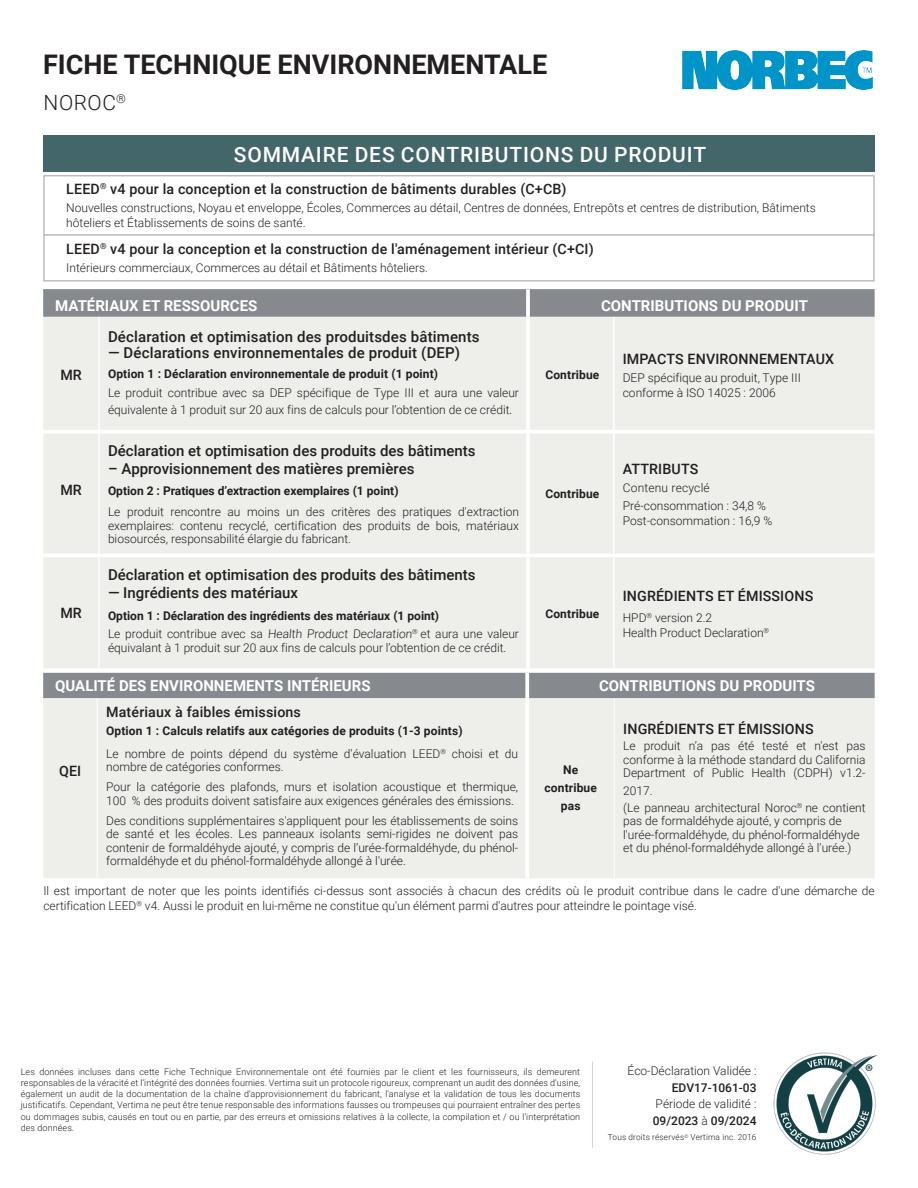
<style>
.page{position:relative;width:918px;height:1188px;background:#fff}
.page>*{position:absolute;margin:0;border:0;box-sizing:border-box;transform-origin:0 0}
.t1{font:700 27px "Roboto";color:#231f20}
.t2{font:500 21px "Roboto";letter-spacing:.04em;color:#fff}
.t3{font:300 21px "Roboto";letter-spacing:.025em;color:#231f20}
.t4{font:500 15px "Roboto";color:#231f20}
.t5{font:700 15px "Roboto";color:#fff}
.t6{font:500 14.25px "Roboto";letter-spacing:.01em;color:#231f20}
.t7{font:300 12px/13.5px "Roboto";color:#231f20}
.t8{font:700 12px/18px "Roboto";letter-spacing:.01em;color:#231f20}
.t9{font:500 12px "Roboto";color:#231f20}
.t10{font:300 9px/11.2px "Roboto";letter-spacing:.01em;color:#231f20;text-align:justify}
.t11{font:300 8.25px "Roboto";letter-spacing:.02em;color:#231f20}
.s1{font-weight:700}
.s2{font-weight:300}
.s3{font-weight:500}
</style>
<div class="page">
<img style="left:773px;top:1052px;width:104px;height:103px">
<div style="left:43px;top:175px;width:832px;height:61px;border:2px solid #bcbdc0"></div>
<div style="left:43px;top:234px;width:832px;height:48px;border:2px solid #bcbdc0"></div>
<div style="left:43px;top:135px;width:832px;height:37px;background:#43666a"></div>
<hr style="left:592px;top:1062px;width:1px;height:86px;background:#d1d2d4">
<svg style="left:43px;top:289px;width:832px;height:28px;background:#878b8f"></svg>
<div style="left:43px;top:317px;width:832px;height:351px;background:#eeeeeb"></div>
<hr style="left:98px;top:317px;width:2px;height:113px;background:#fff">
<hr style="left:98px;top:434px;width:2px;height:120px;background:#fff">
<hr style="left:98px;top:557px;width:2px;height:111px;background:#fff">
<hr style="left:613px;top:317px;width:2px;height:113px;background:#fff">
<hr style="left:613px;top:434px;width:2px;height:120px;background:#fff">
<hr style="left:613px;top:557px;width:2px;height:111px;background:#fff">
<svg style="left:526px;top:289px;width:4px;height:28px"></svg>
<hr style="left:526px;top:317px;width:4px;height:113px;background:#fff">
<hr style="left:526px;top:434px;width:4px;height:120px;background:#fff">
<hr style="left:526px;top:557px;width:4px;height:111px;background:#fff">
<hr style="left:43px;top:430px;width:56px;height:4px;background:#fff">
<hr style="left:99px;top:430px;width:429px;height:4px;background:#fff">
<hr style="left:528px;top:430px;width:86px;height:4px;background:#fff">
<hr style="left:614px;top:430px;width:261px;height:4px;background:#fff">
<hr style="left:43px;top:554px;width:56px;height:3px;background:#fff">
<hr style="left:99px;top:554px;width:429px;height:3px;background:#fff">
<hr style="left:528px;top:554px;width:86px;height:3px;background:#fff">
<hr style="left:614px;top:554px;width:261px;height:3px;background:#fff">
<div style="left:43px;top:673px;width:832px;height:25px;background:#868a8e"></div>
<div style="left:43px;top:698px;width:832px;height:180px;background:#eeeeeb"></div>
<hr style="left:97px;top:698px;width:1px;height:180px;background:#fff">
<hr style="left:614px;top:698px;width:1px;height:180px;background:#fff">
<hr style="left:525px;top:698px;width:4px;height:180px;background:#fff">
<svg style="left:525px;top:673px;width:4px;height:25px"></svg>
<img style="left:682px;top:50px;width:190px;height:40px">
<h1 class="t1" style="left:43px;top:46px;width:506px">FICHE TECHNIQUE ENVIRONNEMENTALE</h1>
<h2 class="t3" style="left:44px;top:88px;width:84px">NOROC<sup>®</sup></h2>
<h2 class="t2" style="left:234px;top:140px;width:474px">SOMMAIRE DES CONTRIBUTIONS DU PRODUIT</h2>
<p class="t6" style="left:66px;top:179px;width:502px">LEED<sup>®</sup> v4 pour la conception et la construction de bâtiments durables (C+CB)</p>
<p class="t7" style="left:66px;top:200px;width:751px;line-height:15px">Nouvelles constructions, Noyau et enveloppe, Écoles, Commerces au détail, Centres de données, Entrepôts et centres de distribution, Bâtiments hôteliers et Établissements de soins de santé.</p>
<p class="t6" style="left:66px;top:239px;width:529px">LEED<sup>®</sup> v4 pour la conception et la construction de l'aménagement intérieur (C+CI)</p>
<p class="t7" style="left:66px;top:260px;width:363px">Intérieurs commerciaux, Commerces au détail et Bâtiments hôteliers.</p>
<p class="t5" style="left:55px;top:295px;width:204px">MATÉRIAUX ET RESSOURCES</p>
<p class="t5" style="left:601px;top:295px;width:208px">CONTRIBUTIONS DU PRODUIT</p>
<p class="t6" style="left:60px;top:365px;width:23px">MR</p>
<p class="t4" style="left:108px;top:326px;width:373px">Déclaration et optimisation des produitsdes bâtiments</p>
<p class="t4" style="left:108px;top:342px;width:354px">— Déclarations environnementales de produit (DEP)</p>
<p class="t8" style="left:108px;top:364px;width:332px">Option 1 : Déclaration environnementale de produit (1 point)</p>
<p class="t7" style="left:108px;top:384px;width:412px;line-height:16.5px">Le produit contribue avec sa DEP spécifique de Type III et aura une valeur équivalente à 1 produit sur 20 aux fins de calculs pour l’obtention de ce crédit.</p>
<p class="t8" style="left:545px;top:365px;width:55px">Contribue</p>
<p class="t6" style="left:623px;top:349px;width:213px">IMPACTS ENVIRONNEMENTAUX</p>
<p class="t7" style="left:623px;top:370px;width:180px;line-height:15px">DEP spécifique au produit, Type III conforme à ISO 14025 : 2006</p>
<p class="t6" style="left:60px;top:480px;width:23px">MR</p>
<p class="t4" style="left:108px;top:441px;width:369px">Déclaration et optimisation des produits des bâtiments</p>
<p class="t4" style="left:108px;top:459px;width:308px">– Approvisionnement des matières premières</p>
<p class="t8" style="left:108px;top:482px;width:292px">Option 2 : Pratiques d’extraction exemplaires (1 point)</p>
<p class="t7" style="left:108px;top:505px;width:412px;text-align:justify">Le produit rencontre au moins un des critères des pratiques d'extraction exemplaires: contenu recyclé, certification des produits de bois, matériaux biosourcés, responsabilité élargie du fabricant.</p>
<p class="t8" style="left:545px;top:485px;width:55px">Contribue</p>
<p class="t6" style="left:623px;top:459px;width:77px">ATTRIBUTS</p>
<p class="t7" style="left:623px;top:478px;width:145px;line-height:18px">Contenu recyclé<br>Pré-consommation : 34,8 %</p>
<p class="t7" style="left:623px;top:514px;width:151px">Post-consommation : 16,9 %</p>
<p class="t6" style="left:60px;top:603px;width:23px">MR</p>
<p class="t4" style="left:108px;top:564px;width:369px">Déclaration et optimisation des produits des bâtiments</p>
<p class="t4" style="left:108px;top:582px;width:192px">— Ingrédients des matériaux</p>
<p class="t7" style="left:108px;top:607px;width:412px;line-height:17.7px"><span class="s1">Option 1 : Déclaration des ingrédients des matériaux (1 point)<br></span>Le produit contribue avec sa Health Product Declaration<sup>®</sup> et aura une valeur</p>
<p class="t7" style="left:108px;top:640px;width:400px">équivalant à 1 produit sur 20 aux fins de calculs pour l’obtention de ce crédit.</p>
<p class="t8" style="left:545px;top:604px;width:55px">Contribue</p>
<p class="t6" style="left:623px;top:586px;width:192px">INGRÉDIENTS ET ÉMISSIONS</p>
<p class="t7" style="left:623px;top:610px;width:148px;line-height:15px">HPD<sup>®</sup> version 2.2<br>Health Product Declaration<sup>®</sup></p>
<p class="t5" style="left:55px;top:675px;width:317px">QUALITÉ DES ENVIRONNEMENTS INTÉRIEURS</p>
<p class="t5" style="left:599px;top:675px;width:217px">CONTRIBUTIONS DU PRODUITS</p>
<p class="t6" style="left:106px;top:702px;width:196px">Matériaux à faibles émissions</p>
<p class="t8" style="left:106px;top:719px;width:414px;line-height:22.5px">Option 1 : Calculs relatifs aux catégories de produits (1-3 points)<br><span class="s2">Le nombre de points dépend du système d'évaluation LEED</span><sup>®</sup> <span class="s2">choisi et du</span></p>
<p class="t7" style="left:106px;top:757px;width:414px;line-height:20px">nombre de catégories conformes.<br>Pour la catégorie des plafonds, murs et isolation acoustique et thermique,</p>
<p class="t7" style="left:106px;top:790px;width:414px;line-height:20px">100 % des produits doivent satisfaire aux exigences générales des émissions.<br>Des conditions supplémentaires s'appliquent pour les établissements de soins</p>
<p class="t7" style="left:106px;top:827px;width:414px;text-align:justify">de santé et les écoles. Les panneaux isolants semi-rigides ne doivent pas contenir de formaldéhyde ajouté, y compris de l’urée-formaldéhyde, du phénol&shy;formaldéhyde et du phénol-formaldéhyde allongé à l'urée.</p>
<p class="t6" style="left:623px;top:719px;width:192px">INGRÉDIENTS ET ÉMISSIONS</p>
<p class="t7" style="left:623px;top:739px;width:244px;text-align:justify">Le produit n’a pas été testé et n'est pas conforme à la méthode standard du California Department of Public Health (CDPH) v1.2-</p>
<p class="t7" style="left:623px;top:782px;width:244px;line-height:16.5px">2017.<br>(Le panneau architectural Noroc<sup>®</sup> ne contient</p>
<p class="t7" style="left:623px;top:814px;width:238px">pas de formaldéhyde ajouté, y compris de l'urée-formaldéhyde, du phénol-formaldéhyde et du phénol-formaldéhyde allongé à l'urée.)</p>
<p class="t7" style="left:43px;top:883px;width:833px;line-height:15px">Il est important de noter que les points identifiés ci-dessus sont associés à chacun des crédits où le produit contribue dans le cadre d'une démarche de certification LEED<sup>®</sup> v4. Aussi le produit en lui-même ne constitue qu'un élément parmi d'autres pour atteindre le pointage visé.</p>
<p class="t8" style="left:545px;top:760px;width:54px;text-align:center">Ne contribue pas</p>
<p class="t6" style="left:59px;top:761px;width:24px">QEI</p>
<p class="t10" style="left:21px;top:1066px;width:561px">Les données incluses dans cette Fiche Technique Environnementale ont été fournies par le client et les fournisseurs, ils demeurent responsables de la véracité et l’intégrité des données fournies. Vertima suit un protocole rigoureux, comprenant un audit des données d'usine, également un audit de la documentation de la chaîne d'approvisionnement du fabricant, l'analyse et la validation de tous les documents justificatifs. Cependant, Vertima ne peut être tenue responsable des informations fausses ou trompeuses qui pourraient entraîner des pertes ou dommages subis, causés en tout ou en partie, par des erreurs et omissions relatives à la collecte, la compilation et / ou l'interprétation des données.</p>
<p class="t7" style="left:628px;top:1064px;width:130px">Éco-Déclaration Validée :</p>
<p class="t9" style="left:672px;top:1079px;width:86px">EDV17-1061-03</p>
<p class="t7" style="left:653px;top:1095px;width:105px;line-height:16.5px">Période de validité :<br><span class="s3">09/2023</span> à <span class="s3">09/2024</span></p>
<p class="t11" style="left:608px;top:1132px;width:150px">Tous droits réservés<sup>©</sup> Vertima inc. 2016</p>
</div>
